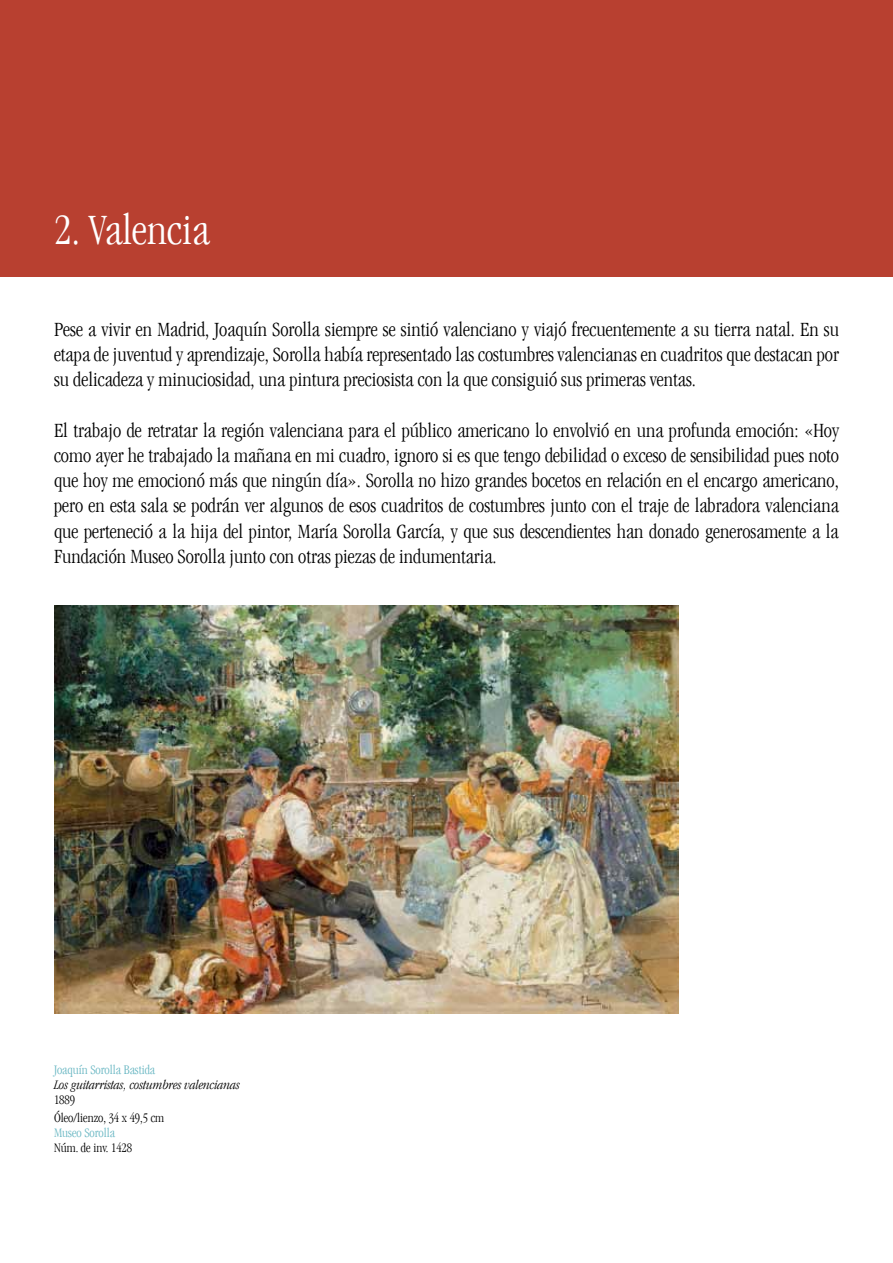
<style>
.page{position:relative;width:893px;height:1263px;background:#fff}
.page>*{position:absolute;margin:0;border:0;box-sizing:border-box;transform-origin:0 0}
.t1{font:300 condensed 45px "Garamond LT";color:#fff}
.t2{font:300 condensed 21px/25.2px "Garamond LT";color:#000;text-align:justify}
.t3{font:300 condensed 13.5px/18px "Garamond LT";color:#000}
.t4{font:italic 300 condensed 13.5px "Garamond LT";color:#000}
.t5{font:300 condensed 13.5px "Garamond LT";color:#67b6c2}
</style>
<div class="page">
<div style="left:0;top:0;width:893px;height:276px;background:#b84030"></div>
<img style="left:54px;top:605px;width:624px;height:409px">
<h1 class="t1" style="left:54px;top:206px;width:157px">2. Valencia</h1>
<p class="t2" style="left:54px;top:317px;width:787px">Pese a vivir en Madrid, Joaquín Sorolla siempre se sintió valenciano y viajó frecuentemente a su tierra natal. En su etapa de juventud y aprendizaje, Sorolla había representado las costumbres valencianas en cuadritos que destacan por su delicadeza y minuciosidad, una pintura preciosista con la que consiguió sus primeras ventas.</p>
<p class="t2" style="left:54px;top:417px;width:787px">El trabajo de retratar la región valenciana para el público americano lo envolvió en una profunda emoción: «Hoy como ayer he trabajado la mañana en mi cuadro, ignoro si es que tengo debilidad o exceso de sensibilidad pues noto que hoy me emocionó más que ningún día». Sorolla no hizo grandes bocetos en relación en el encargo americano, pero en esta sala se podrán ver algunos de esos cuadritos de costumbres junto con el traje de labradora valenciana que perteneció a la hija del pintor, María Sorolla García, y que sus descendientes han donado generosamente a la Fundación Museo Sorolla junto con otras piezas de indumentaria.</p>
<p class="t5" style="left:54px;top:1062px;width:103px">Joaquín Sorolla Bastida</p>
<p class="t4" style="left:54px;top:1077px;width:187px">Los guitarristas, costumbres valencianas</p>
<p class="t3" style="left:54px;top:1091px;width:112px">1889<br>Óleo/lienzo, 34 x 49,5 cm</p>
<p class="t5" style="left:54px;top:1125px;width:63px">Museo Sorolla</p>
<p class="t3" style="left:54px;top:1139px;width:80px">Núm. de inv. 1428</p>
</div>
